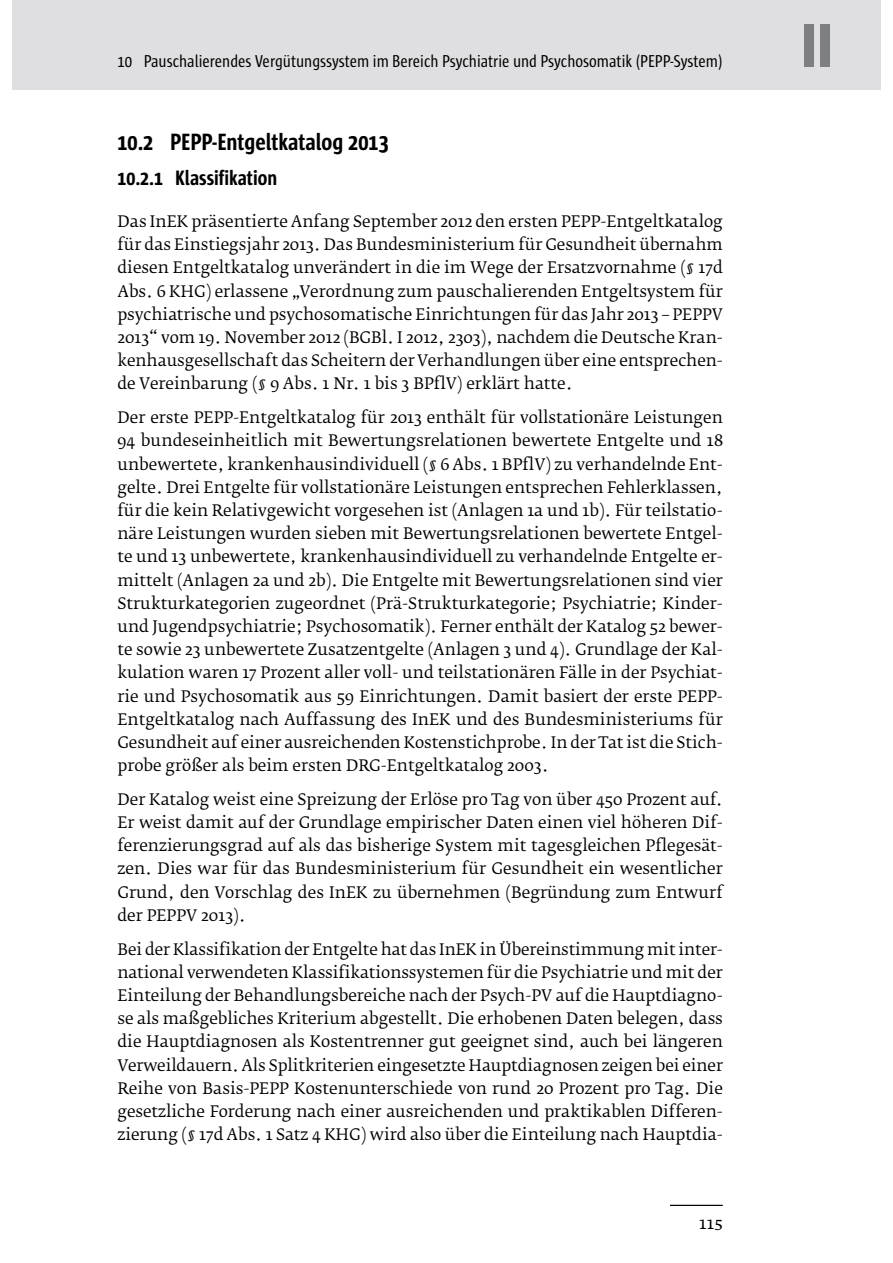
<style>
.page{position:relative;width:893px;height:1263px;background:#fff}
.page>*{position:absolute;margin:0;border:0;box-sizing:border-box;transform-origin:0 0}
.t1{font:800 63.15px "Sun Cd";color:#7d7f83}
.t2{font:700 24.15px "Sun Cd";color:#000}
.t3{font:700 21.3px "Sun Cd";color:#000}
.t4{font:17.7px "Sun Cd";color:#000}
.t5{font:16.65px "Fedra Serif B Pro";color:#000}
.t6{font:15.75px/23.2px "Fedra Serif B Pro";color:#000;text-align:justify}
</style>
<div class="page">
<hr style="left:670px;top:1205px;width:53px;height:1px;background:#000">
<div style="left:12px;top:0;width:868px;height:89px;background:#dfdfe1"></div>
<p class="t4" style="left:117px;top:54px;width:600px">10 Pauschalierendes Vergütungssystem im Bereich Psychiatrie und Psychosomatik (PEPP-System)</p>
<h2 class="t2" style="left:117px;top:133px;width:273px">10.2 PEPP-Entgeltkatalog 2013</h2>
<h3 class="t3" style="left:117px;top:170px;width:161px">10.2.1 Klassifikation</h3>
<p class="t6" style="left:117px;top:211px;width:607px">Das InEK präsentierte Anfang September 2012 den ersten PEPP-Entgeltkatalog für das Einstiegsjahr 2013. Das Bundesministerium für Gesundheit übernahm diesen Entgeltkatalog unverändert in die im Wege der Ersatzvornahme (§ 17d Abs. 6 KHG) erlassene „Verordnung zum pauschalierenden Entgeltsystem für psychiatrische und psychosomatische Einrichtungen für das Jahr 2013 – PEPPV 2013 “ vom 19. November 2012 (BGBl. I 2012, 2303), nachdem die Deutsche Kran&shy;kenhausgesellschaft das Scheitern der Verhandlungen über eine entsprechen&shy;de Vereinbarung (§ 9 Abs. 1 Nr. 1 bis 3 BPflV) erklärt hatte.</p>
<p class="t6" style="left:117px;top:407px;width:607px">Der erste PEPP-Entgeltkatalog für 2013 enthält für vollstationäre Leistungen 94 bundeseinheitlich mit Bewertungsrelationen bewertete Entgelte und 18 unbewertete, krankenhausindividuell (§ 6 Abs. 1 BPflV) zu verhandelnde Ent&shy;gelte. Drei Entgelte für vollstationäre Leistungen entsprechen Fehlerklassen, für die kein Relativgewicht vorgesehen ist (Anlagen 1a und 1b). Für teilstatio&shy;näre Leistungen wurden sieben mit Bewertungsrelationen bewertete Entgel&shy;te und 13 unbewertete, krankenhausindividuell zu verhandelnde Entgelte er&shy;mittelt (Anlagen 2a und 2b). Die Entgelte mit Bewertungsrelationen sind vier Strukturkategorien zugeordnet (Prä-Strukturkategorie; Psychiatrie; Kinder&shy;und Jugendpsychiatrie; Psychosomatik). Ferner enthält der Katalog 52 bewer&shy;te sowie 23 unbewertete Zusatzentgelte (Anlagen 3 und 4). Grundlage der Kal&shy;kulation waren 17 Prozent aller voll- und teilstationären Fälle in der Psychiat&shy;rie und Psychosomatik aus 59 Einrichtungen. Damit basiert der erste PEPP-Entgeltkatalog nach Auffassung des InEK und des Bundesministeriums für Gesundheit auf einer ausreichenden Kostenstichprobe. In der Tat ist die Stich&shy;probe größer als beim ersten DRG-Entgeltkatalog 2003.</p>
<p class="t6" style="left:117px;top:789px;width:607px">Der Katalog weist eine Spreizung der Erlöse pro Tag von über 450 Prozent auf.<br>Er weist damit auf der Grundlage empirischer Daten einen viel höheren Dif&shy;ferenzierungsgrad auf als das bisherige System mit tagesgleichen Pflegesät&shy;zen. Dies war für das Bundesministerium für Gesundheit ein wesentlicher Grund, den Vorschlag des InEK zu übernehmen (Begründung zum Entwurf der PEPPV 2013).</p>
<p class="t6" style="left:117px;top:939px;width:607px">Bei der Klassifikation der Entgelte hat das InEK in Übereinstimmung mit inter&shy;national verwendeten Klassifikationssystemen für die Psychiatrie und mit der Einteilung der Behandlungsbereiche nach der Psych-PV auf die Hauptdiagno&shy;se als maßgebliches Kriterium abgestellt. Die erhobenen Daten belegen, dass die Hauptdiagnosen als Kostentrenner gut geeignet sind, auch bei längeren Verweildauern. Als Splitkriterien eingesetzte Hauptdiagnosen zeigen bei einer Reihe von Basis-PEPP Kostenunterschiede von rund 20 Prozent pro Tag. Die gesetzliche Forderung nach einer ausreichenden und praktikablen Differen&shy;zierung (§ 17d Abs. 1 Satz 4 KHG) wird also über die Einteilung nach Hauptdia-</p>
<p class="t5" style="left:699px;top:1215px;width:25px">115</p>
<h1 class="t1" style="left:801px;top:12px;width:33px">II</h1>
</div>
